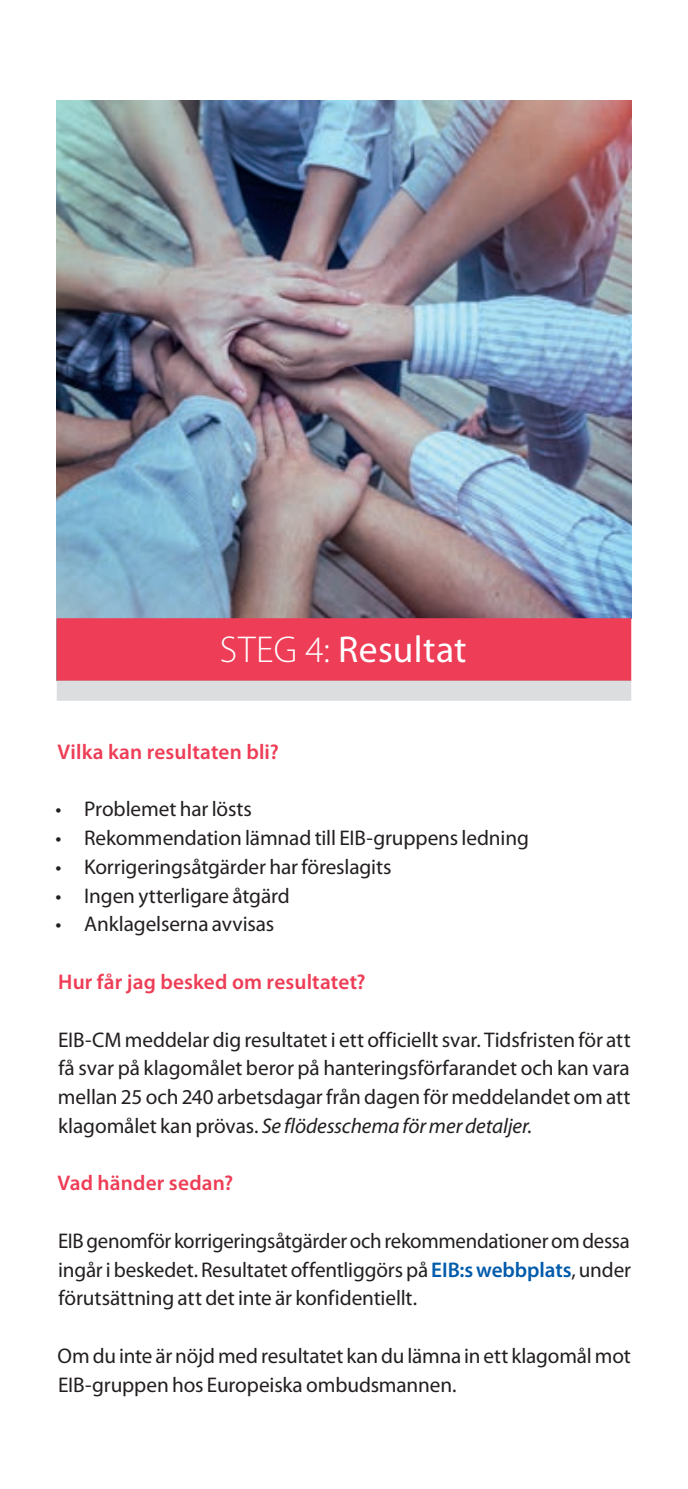
<style>
.page{position:relative;width:688px;height:1489px;background:#fff}
.page>*{position:absolute;margin:0;border:0;box-sizing:border-box;transform-origin:0 0}
.SECTOR_TITLES_violet{font:37.5px "Myriad Pro";letter-spacing:.005em;color:#fff}
.Texte_Lettrine{font:21.25px/28.8px "Myriad Pro";letter-spacing:-.005em;color:#231f20;text-align:justify}
.Texte_courant{font:600 21.25px "Myriad Pro";letter-spacing:.01em;color:#ee3d56}
.s1{font-weight:300}
.s2{font-style:italic}
.s3{font-weight:600;color:#015bab}
</style>
<div class="page">
<img style="left:57px;top:101px;width:574px;height:517px">
<div style="left:57px;top:618px;width:574px;height:62px;background:#ee3d56"></div>
<div style="left:57px;top:680px;width:574px;height:20px;background:#dcdddf"></div>
<p class="SECTOR_TITLES_violet" style="left:220px;top:628px;width:248px"><span class="s1">STEG 4:</span> Resultat</p>
<p class="Texte_courant" style="left:57px;top:740px;width:223px">Vilka kan resultaten bli?</p>
<p class="Texte_Lettrine" style="left:55px;top:795px;width:198px">• Problemet har lösts</p>
<p class="Texte_Lettrine" style="left:55px;top:824px;width:475px">• Rekommendation lämnad till EIB-gruppens ledning</p>
<p class="Texte_Lettrine" style="left:55px;top:852px;width:337px">• Korrigeringsåtgärder har föreslagits</p>
<p class="Texte_Lettrine" style="left:55px;top:881px;width:236px">• Ingen ytterligare åtgärd</p>
<p class="Texte_Lettrine" style="left:55px;top:910px;width:220px">• Anklagelserna avvisas</p>
<p class="Texte_courant" style="left:58px;top:970px;width:309px">Hur får jag besked om resultatet?</p>
<p class="Texte_Lettrine" style="left:58px;top:1025px;width:574px">EIB-CM meddelar dig resultatet i ett officiellt svar. Tidsfristen för att få svar på klagomålet beror på hanteringsförfarandet och kan vara mellan 25 och 240 arbetsdagar från dagen för meddelandet om att klagomålet kan prövas. <span class="s2">Se flödesschema för mer detaljer.</span></p>
<p class="Texte_courant" style="left:57px;top:1171px;width:177px">Vad händer sedan?</p>
<p class="Texte_Lettrine" style="left:58px;top:1226px;width:574px">EIB genomför korrigeringsåtgärder och rekommendationer om dessa ingår i beskedet. Resultatet offentliggörs på <span class="s3">EIB:s webbplats</span>, under förutsättning att det inte är konfidentiellt.</p>
<p class="Texte_Lettrine" style="left:58px;top:1341px;width:574px">Om du inte är nöjd med resultatet kan du lämna in ett klagomål mot<br>EIB-gruppen hos Europeiska ombudsmannen.</p>
</div>
